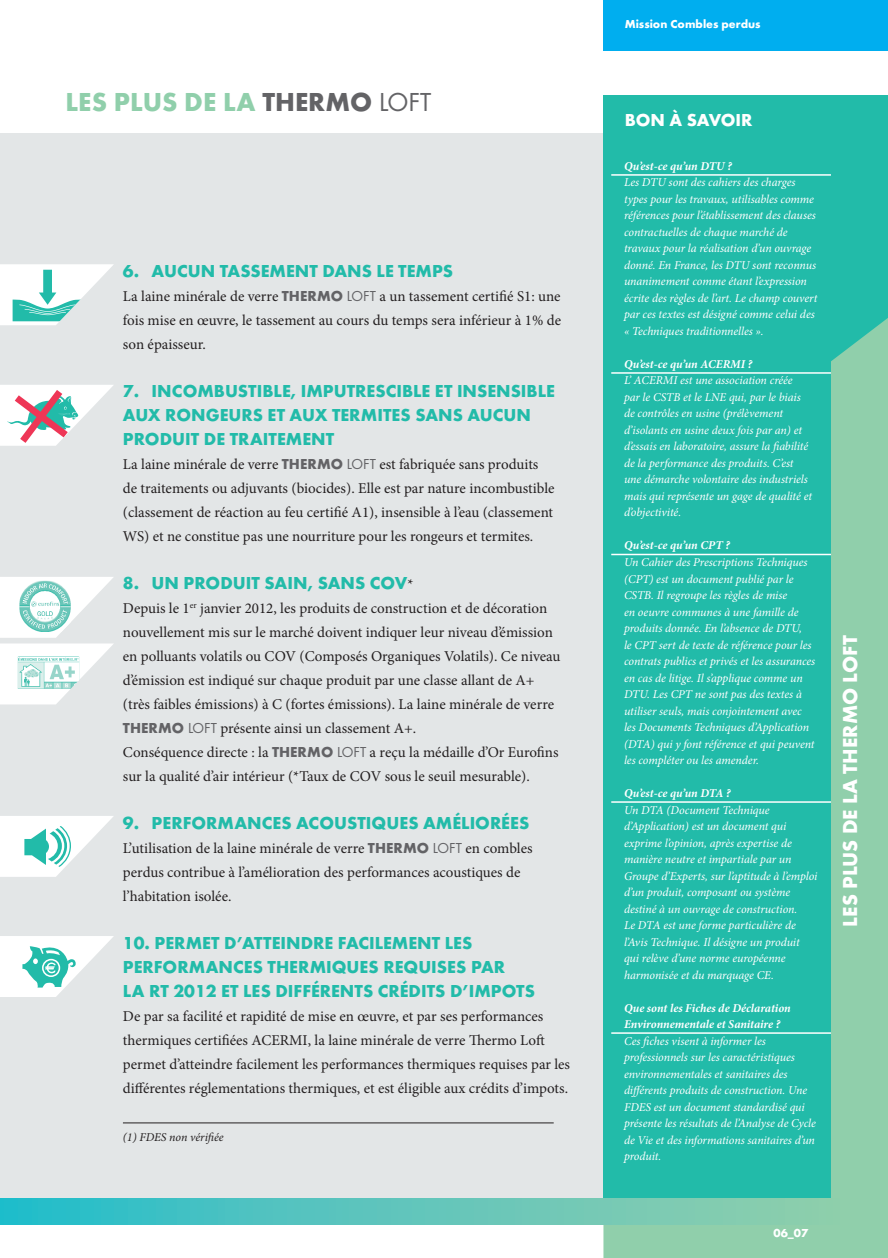
<style>
.page{position:relative;width:888px;height:1258px;background:#fff}
.page>*{position:absolute;margin:0;border:0;box-sizing:border-box;transform-origin:0 0}
.t1{font:700 27px "Futura";color:#90cfab}
.t2{font:700 21px "Futura";color:#fff}
.t3{font:700 18px/24px "Futura";color:#22bba9}
.t4{font:700 18px "Futura";letter-spacing:-.005em;color:#fff}
.t5{font:15px/24px "Minion Pro";color:#231f20}
.t6{font:italic 12px/16.5px "Minion Pro";letter-spacing:-.01em;color:#fff}
.t7{font:italic 700 12px/16.5px "Minion Pro";letter-spacing:-.005em;color:#fff}
.t8{font:700 12px "Futura";color:#fff}
.t9{font:italic 12px "Minion Pro";letter-spacing:-.005em;color:#231f20}
.s1{color:#636366}
.s2{font-family:"Futura Boo";font-weight:400;color:#636366}
.s3{font-family:"Futura";font-weight:700;color:#636366}
.s4{font-family:"Futura Boo";color:#636366}
.s5{font-family:"Minion Pro";font-weight:400;font-size:15px;color:#231f20}
</style>
<div class="page">
<div style="left:0;top:134px;width:888px;height:1084px;background:#e3e6e7"></div>
<div style="left:603px;top:0;width:285px;height:51px;background:#00aeef"></div>
<div style="left:603px;top:95px;width:285px;height:1117px;background:#22bba9"></div>
<svg style="left:603px;top:318px;width:285px;height:940px"></svg>
<hr style="left:123px;top:1122px;width:431px;height:1px;background:#231f20">
<hr style="left:611px;top:174px;width:220px;height:2px;background:#fff">
<hr style="left:611px;top:372px;width:220px;height:2px;background:#fff">
<hr style="left:611px;top:554px;width:220px;height:1px;background:#fff">
<hr style="left:611px;top:801px;width:220px;height:2px;background:#fff">
<hr style="left:611px;top:1032px;width:220px;height:2px;background:#fff">
<svg style="left:0;top:264px;width:114px;height:61px"></svg>
<svg style="left:0;top:385px;width:113px;height:61px"></svg>
<svg style="left:0;top:577px;width:113px;height:127px"></svg>
<img style="left:18px;top:656px;width:61px;height:33px">
<svg style="left:0;top:816px;width:113px;height:61px"></svg>
<svg style="left:0;top:936px;width:114px;height:61px"></svg>
<div style="left:0;top:1199px;width:839px;height:25px;background:linear-gradient(to right,#28bdcb,#95ceac)"></div>
<h1 class="t1" style="left:66px;top:83px;width:367px">LES PLUS DE LA <span class="s1">THERMO</span> <span class="s2">LOFT</span></h1>
<h3 class="t3" style="left:123px;top:258px;width:332px">6. AUCUN TASSEMENT DANS LE TEMPS</h3>
<p class="t5" style="left:123px;top:284px;width:440px;text-align:justify">La laine minérale de verre <span class="s3">THERMO</span> <span class="s4">LOFT</span> a un tassement certifié S1: une fois mise en œuvre, le tassement au cours du temps sera inférieur à 1% de son épaisseur.</p>
<h3 class="t3" style="left:123px;top:378px;width:434px">7. INCOMBUSTIBLE, IMPUTRESCIBLE ET INSENSIBLE<br>AUX RONGEURS ET AUX TERMITES SANS AUCUN<br>PRODUIT DE TRAITEMENT</h3>
<p class="t5" style="left:123px;top:452px;width:433px">La laine minérale de verre <span class="s3">THERMO</span> <span class="s4">LOFT</span> est fabriquée sans produits de traitements ou adjuvants (biocides). Elle est par nature incombustible (classement de réaction au feu certifié A1), insensible à l’eau (classement WS) et ne constitue pas une nourriture pour les rongeurs et termites.</p>
<h3 class="t3" style="left:123px;top:570px;width:292px">8. UN PRODUIT SAIN, SANS COV<span class="s5">*</span></h3>
<p class="t5" style="left:123px;top:596px;width:439px">Depuis le 1<sup>er</sup> janvier 2012, les produits de construction et de décoration nouvellement mis sur le marché doivent indiquer leur niveau d’émission en polluants volatils ou COV (Composés Organiques Volatils). Ce niveau d’émission est indiqué sur chaque produit par une classe allant de A+ (très faibles émissions) à C (fortes émissions). La laine minérale de verre <span class="s3">THERMO</span> <span class="s4">LOFT</span> présente ainsi un classement A+.<br>Conséquence directe : la <span class="s3">THERMO</span> <span class="s4">LOFT</span> a reçu la médaille d’Or Eurofins sur la qualité d’air intérieur (*Taux de COV sous le seuil mesurable).</p>
<h3 class="t3" style="left:123px;top:810px;width:408px">9. PERFORMANCES ACOUSTIQUES AMÉLIORÉES</h3>
<p class="t5" style="left:123px;top:836px;width:411px">L’utilisation de la laine minérale de verre <span class="s3">THERMO</span> <span class="s4">LOFT</span> en combles perdus contribue à l’amélioration des performances acoustiques de l’habitation isolée.</p>
<h3 class="t3" style="left:123px;top:930px;width:414px">10. PERMET D’ATTEINDRE FACILEMENT LES<br>PERFORMANCES THERMIQUES REQUISES PAR<br>LA RT 2012 ET LES DIFFÉRENTS CRÉDITS D’IMPOTS</h3>
<p class="t5" style="left:123px;top:1004px;width:449px">De par sa facilité et rapidité de mise en œuvre, et par ses performances thermiques certifiées ACERMI, la laine minérale de verre Thermo Loft permet d’atteindre facilement les performances thermiques requises par les différentes réglementations thermiques, et est éligible aux crédits d’impots.</p>
<p class="t9" style="left:123px;top:1129px;width:102px">(1) FDES non vérifiée</p>
<p class="t8" style="left:625px;top:16px;width:137px">Mission Combles perdus</p>
<h3 class="t4" style="left:625px;top:107px;width:129px">BON À SAVOIR</h3>
<p class="t7" style="left:624px;top:158px;width:109px">Qu’est-ce qu’un DTU ?</p>
<p class="t6" style="left:624px;top:174px;width:195px">Les DTU sont des cahiers des charges types pour les travaux, utilisables comme références pour l’établissement des clauses contractuelles de chaque marché de travaux pour la réalisation d’un ouvrage donné. En France, les DTU sont reconnus unanimement comme étant l’expression écrite des règles de l’art. Le champ couvert par ces textes est désigné comme celui des « Techniques traditionnelles ».</p>
<p class="t7" style="left:624px;top:356px;width:130px">Qu’est-ce qu’un ACERMI ?</p>
<p class="t6" style="left:624px;top:372px;width:190px">L’ ACERMI est une association créée<br>par le CSTB et le LNE qui, par le biais de contrôles en usine (prélèvement d’isolants en usine deux fois par an) et d’essais en laboratoire, assure la fiabilité de la performance des produits. C’est une démarche volontaire des industriels mais qui représente un gage de qualité et d’objectivité.</p>
<p class="t7" style="left:624px;top:537px;width:107px">Qu’est-ce qu’un CPT ?</p>
<p class="t6" style="left:624px;top:554px;width:193px">Un Cahier des Prescriptions Techniques (CPT) est un document publié par le CSTB. Il regroupe les règles de mise<br>en oeuvre communes à une famille de produits donnée. En l’absence de DTU,<br>le CPT sert de texte de référence pour les contrats publics et privés et les assurances en cas de litige. Il s’applique comme un DTU. Les CPT ne sont pas des textes à utiliser seuls, mais conjointement avec les Documents Techniques d’Application (DTA) qui y font référence et qui peuvent les compléter ou les amender.</p>
<p class="t7" style="left:624px;top:785px;width:108px">Qu’est-ce qu’un DTA ?</p>
<p class="t6" style="left:624px;top:801px;width:195px">Un DTA (Document Technique d’Application) est un document qui exprime l’opinion, après expertise de manière neutre et impartiale par un Groupe d’Experts, sur l’aptitude à l’emploi d’un produit, composant ou système destiné à un ouvrage de construction.<br>Le DTA est une forme particulière de l’Avis Technique. Il désigne un produit qui relève d’une norme européenne harmonisée et du marquage CE.</p>
<p class="t7" style="left:624px;top:999px;width:168px">Que sont les Fiches de Déclaration<br>Environnementale et Sanitaire ?</p>
<p class="t6" style="left:624px;top:1032px;width:193px">Ces fiches visent à informer les professionnels sur les caractéristiques environnementales et sanitaires des différents produits de construction. Une FDES est un document standardisé qui présente les résultats de l’Analyse de Cycle de Vie et des informations sanitaires d’un produit.</p>
<h2 class="t2" style="left:835px;top:927px;width:293px;rotate:-90deg">LES PLUS DE LA THERMO LOFT</h2>
<p class="t8" style="left:773px;top:1225px;width:36px">06_07</p>
</div>
